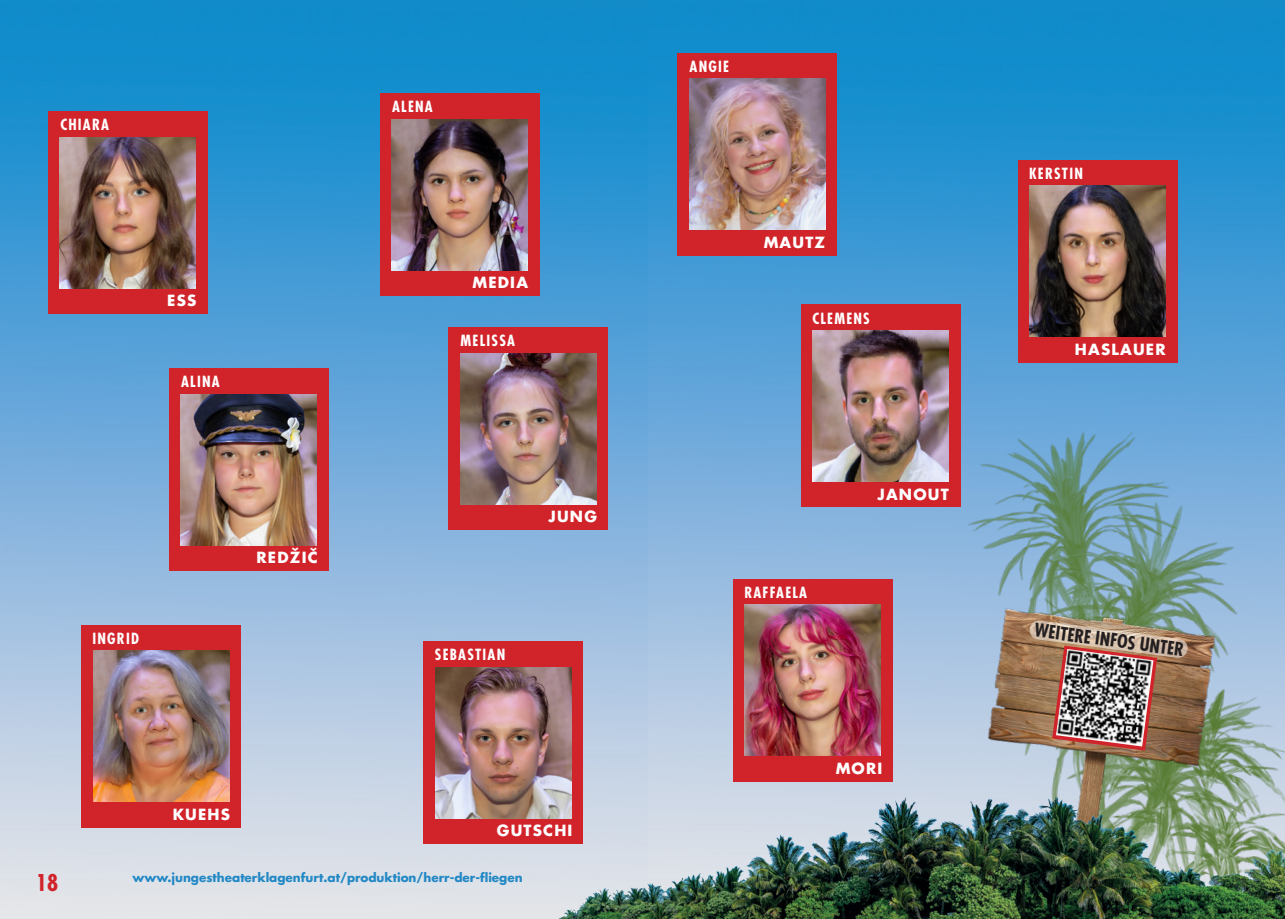
<style>
.page{position:relative;width:1285px;height:919px;background:#fff}
.page>*{position:absolute;margin:0;border:0;box-sizing:border-box;transform-origin:0 0}
.t1{font:700 condensed 22.5px "Futura Std";color:#d1232a}
.t2{font:700 condensed 18px "Futura Std";color:#231f20}
.t3{font:700 condensed 15px "Futura Std";letter-spacing:.08em;color:#fff}
.t4{font:700 15px "Futura Std";letter-spacing:.08em;color:#fff}
.t5{font:700 12px "Futura Std";color:#2288c5}
</style>
<div class="page">
<img style="left:0;top:0;width:799px;height:918px">
<div style="left:48px;top:112px;width:159px;height:202px;background:#d1232a"></div>
<div style="left:169px;top:368px;width:159px;height:202px;background:#d1232a"></div>
<div style="left:448px;top:327px;width:159px;height:203px;background:#d1232a"></div>
<div style="left:423px;top:641px;width:160px;height:202px;background:#d1232a"></div>
<div style="left:82px;top:625px;width:159px;height:202px;background:#d1232a"></div>
<div style="left:379px;top:94px;width:160px;height:202px;background:#d1232a"></div>
<img style="left:391px;top:119px;width:136px;height:151px">
<img style="left:181px;top:394px;width:136px;height:151px">
<img style="left:435px;top:667px;width:121px;height:151px">
<img style="left:93px;top:651px;width:136px;height:150px">
<img style="left:60px;top:137px;width:136px;height:151px">
<img style="left:460px;top:353px;width:96px;height:151px">
<div style="left:799px;top:0;width:485px;height:39px;background:#108bca"></div>
<img style="left:556px;top:39px;width:728px;height:879px">
<svg style="left:1028px;top:619px;width:159px;height:131px"></svg>
<p class="t3" style="left:60px;top:116px;width:50px">CHIARA</p>
<p class="t4" style="left:167px;top:291px;width:31px">ESS</p>
<p class="t3" style="left:181px;top:372px;width:40px">ALINA</p>
<p class="t3" style="left:92px;top:629px;width:48px">INGRID</p>
<p class="t4" style="left:309px;top:544px;width:10px">ˇ</p>
<p class="t4" style="left:256px;top:547px;width:63px">REDŽIC</p>
<p class="t4" style="left:173px;top:804px;width:59px">KUEHS</p>
<p class="t3" style="left:392px;top:97px;width:42px">ALENA</p>
<p class="t4" style="left:472px;top:273px;width:57px">MEDIA</p>
<p class="t3" style="left:460px;top:331px;width:56px">MELISSA</p>
<p class="t4" style="left:548px;top:506px;width:50px">JUNG</p>
<p class="t3" style="left:435px;top:645px;width:72px">SEBASTIAN</p>
<p class="t4" style="left:497px;top:820px;width:77px">GUTSCHI</p>
<p class="t1" style="left:36px;top:868px;width:24px">18</p>
<p class="t5" style="left:132px;top:869px;width:391px">www.jungestheaterklagenfurt.at/produktion/herr-der-fliegen</p>
<p class="t3" style="left:689px;top:57px;width:41px">ANGIE</p>
<p class="t4" style="left:763px;top:232px;width:63px">MAUTZ</p>
<p class="t3" style="left:812px;top:309px;width:59px">CLEMENS</p>
<p class="t3" style="left:744px;top:583px;width:64px">RAFFAELA</p>
<p class="t4" style="left:877px;top:484px;width:73px">JANOUT</p>
<p class="t4" style="left:835px;top:758px;width:48px">MORI</p>
<p class="t3" style="left:1028px;top:164px;width:55px">KERSTIN</p>
<p class="t4" style="left:1074px;top:339px;width:92px">HASLAUER</p>
<p class="t2" style="left:1035px;top:619px;width:152px;rotate:7deg">WEITERE INFOS UNTER</p>
</div>
